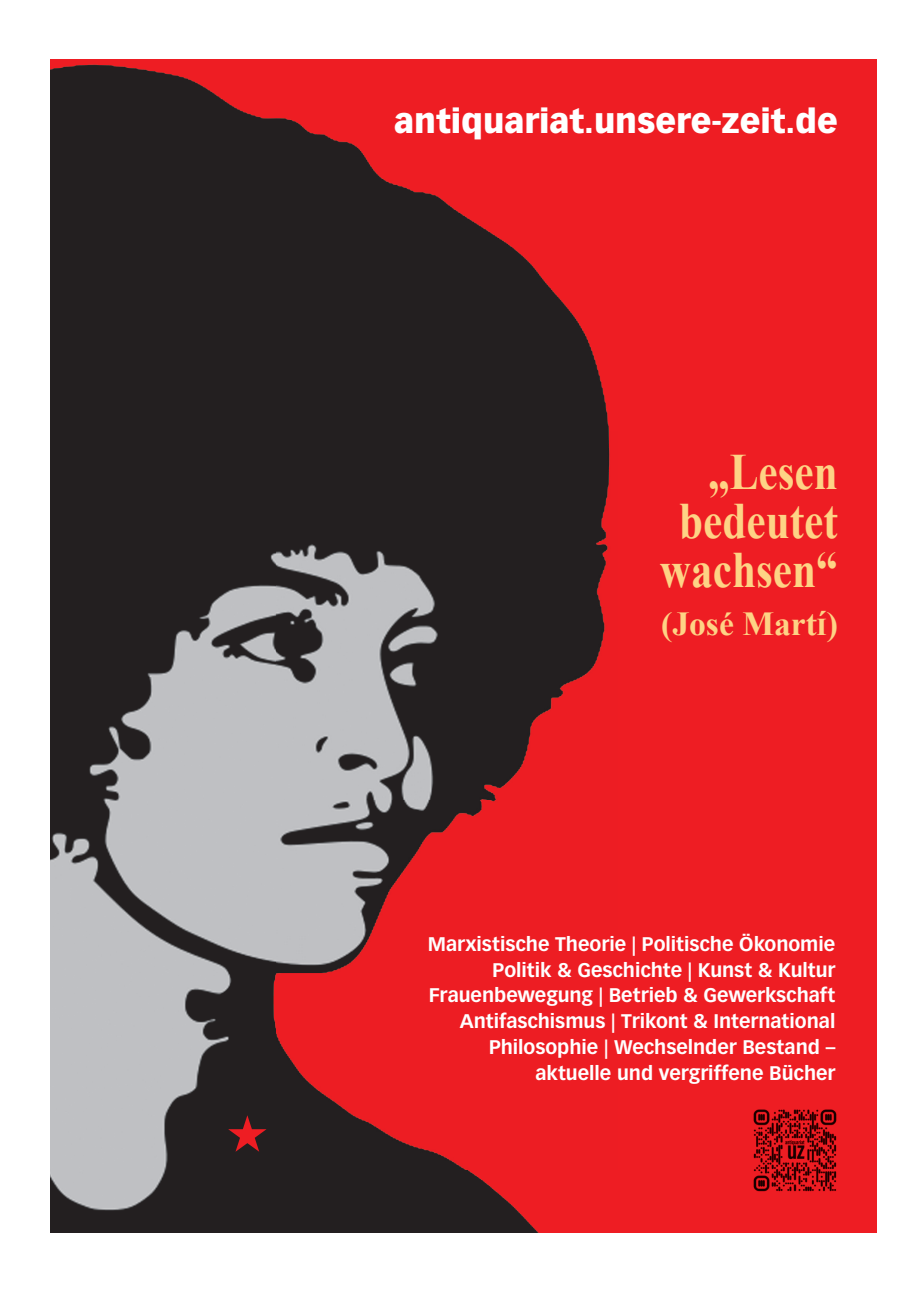
<style>
.page{position:relative;width:919px;height:1289px;background:#fff}
.page>*{position:absolute;margin:0;border:0;box-sizing:border-box;transform-origin:0 0}
.t1{font:700 51px/48.6px "Times New Roman";color:#fed385;text-align:right;scale:.85 1}
.t2{font:700 33.6px "Times New Roman";color:#fed385}
.t3{font:900 32.85px "Vectora LT Std";color:#fff}
.t4{font:700 19.35px/25.8px "Vectora LT Std";color:#fff;text-align:right}
</style>
<div class="page">
<div style="left:50px;top:59px;width:826px;height:1173px;background:#ee1d23"></div>
<img style="left:50px;top:64px;width:560px;height:1168px">
<img style="left:753px;top:1109px;width:84px;height:83px">
<svg style="left:228px;top:1114px;width:38px;height:37px"></svg>
<h3 class="t3" style="left:394px;top:101px;width:445px">antiquariat.unsere-zeit.de</h3>
<h1 class="t1" style="left:660px;top:446px;width:211px">„Lesen bedeutet wachsen“</h1>
<h2 class="t2" style="left:661px;top:599px;width:178px">(José MartÍ)</h2>
<p class="t4" style="left:427px;top:931px;width:409px">Marxistische Theorie | Politische Ökonomie Politik &amp; Geschichte | Kunst &amp; Kultur Frauenbewegung | Betrieb &amp; Gewerkschaft Antifaschismus | Trikont &amp; International Philosophie | Wechselnder Bestand – aktuelle und vergriffene Bücher</p>
</div>
